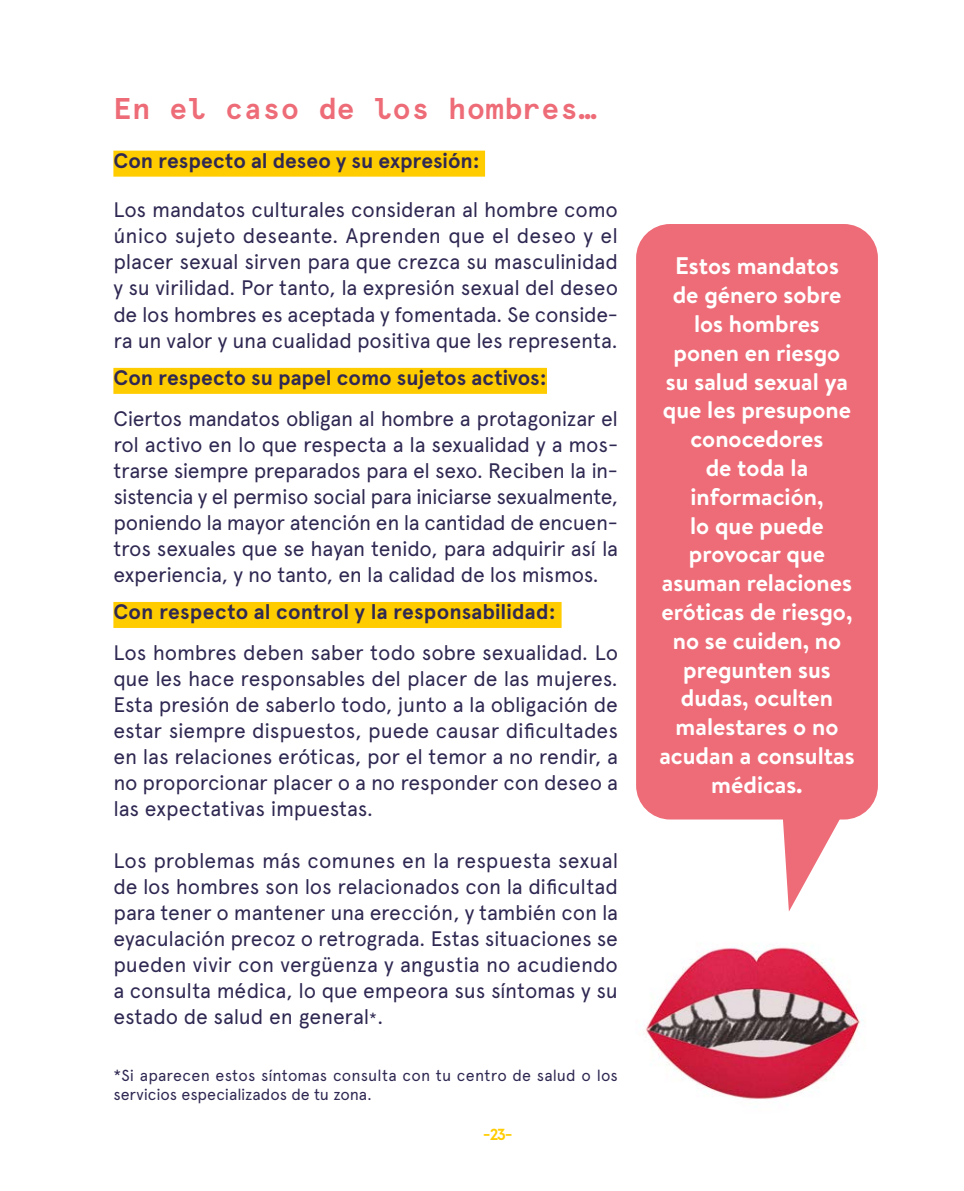
<style>
.page{position:relative;width:964px;height:1191px;background:#fff}
.page>*{position:absolute;margin:0;border:0;box-sizing:border-box;transform-origin:0 0}
.t1{font:700 30px "Apercu Mono";color:#ed6c77}
.t2{font:700 24px/28.8px "Brandon Text";color:#fff;text-align:center}
.t3{font:21px/26px "Apercu";letter-spacing:-.01em;color:#2f2852;text-align:justify}
.t4{font:700 21px "Apercu";color:#2f2852}
.t5{font:16px/19.2px "Apercu";letter-spacing:.005em;color:#2f2852}
.t6{font:700 16px "Apercu Mono";color:#fc0}
.s1{font-size:16px}
</style>
<div class="page">
<div style="left:113px;top:151px;width:372px;height:26px;background:#fc0"></div>
<div style="left:113px;top:368px;width:434px;height:26px;background:#fc0"></div>
<div style="left:113px;top:602px;width:448px;height:26px;background:#fc0"></div>
<div style="left:636px;top:224px;width:242px;height:595px;background:#ed6c77;border-radius:34px"></div>
<svg style="left:782px;top:811px;width:84px;height:100px"></svg>
<img style="left:644px;top:945px;width:219px;height:155px">
<h1 class="t1" style="left:113px;top:85px;width:485px">En el caso de los hombres…</h1>
<p class="t4" style="left:113px;top:148px;width:368px">Con respecto al deseo y su expresión:</p>
<p class="t3" style="left:113px;top:197px;width:506px">Los mandatos culturales consideran al hombre como único sujeto deseante. Aprenden que el deseo y el placer sexual sirven para que crezca su masculinidad y su virilidad. Por tanto, la expresión sexual del deseo de los hombres es aceptada y fomentada. Se conside&shy;ra un valor y una cualidad positiva que les representa.</p>
<p class="t4" style="left:113px;top:365px;width:435px">Con respecto su papel como sujetos activos:</p>
<p class="t3" style="left:113px;top:405px;width:506px">Ciertos mandatos obligan al hombre a protagonizar el rol activo en lo que respecta a la sexualidad y a mos&shy;trarse siempre preparados para el sexo. Reciben la in&shy;sistencia y el permiso social para iniciarse sexualmente, poniendo la mayor atención en la cantidad de encuen&shy;tros sexuales que se hayan tenido, para adquirir así la experiencia, y no tanto, en la calidad de los mismos.</p>
<p class="t4" style="left:113px;top:599px;width:444px">Con respecto al control y la responsabilidad:</p>
<p class="t3" style="left:113px;top:639px;width:506px">Los hombres deben saber todo sobre sexualidad. Lo que les hace responsables del placer de las mujeres.<br>Esta presión de saberlo todo, junto a la obligación de estar siempre dispuestos, puede causar dificultades en las relaciones eróticas, por el temor a no rendir, a no proporcionar placer o a no responder con deseo a las expectativas impuestas.</p>
<p class="t3" style="left:113px;top:847px;width:506px">Los problemas más comunes en la respuesta sexual de los hombres son los relacionados con la dificultad para tener o mantener una erección, y también con la eyaculación precoz o retrograda. Estas situaciones se pueden vivir con vergüenza y angustia no acudiendo a consulta médica, lo que empeora sus síntomas y su estado de salud en general<span class="s1">*</span>.</p>
<p class="t5" style="left:113px;top:1065px;width:506px">*Si aparecen estos síntomas consulta con tu centro de salud o los servicios especializados de tu zona.</p>
<p class="t6" style="left:482px;top:1122px;width:33px">-23-</p>
<p class="t2" style="left:659px;top:251px;width:197px">Estos mandatos de género sobre los hombres ponen en riesgo su salud sexual ya que les presupone conocedores<br>de toda la información,<br>lo que puede provocar que asuman relaciones eróticas de riesgo, no se cuiden, no pregunten sus dudas, oculten malestares o no acudan a consultas médicas.</p>
</div>
